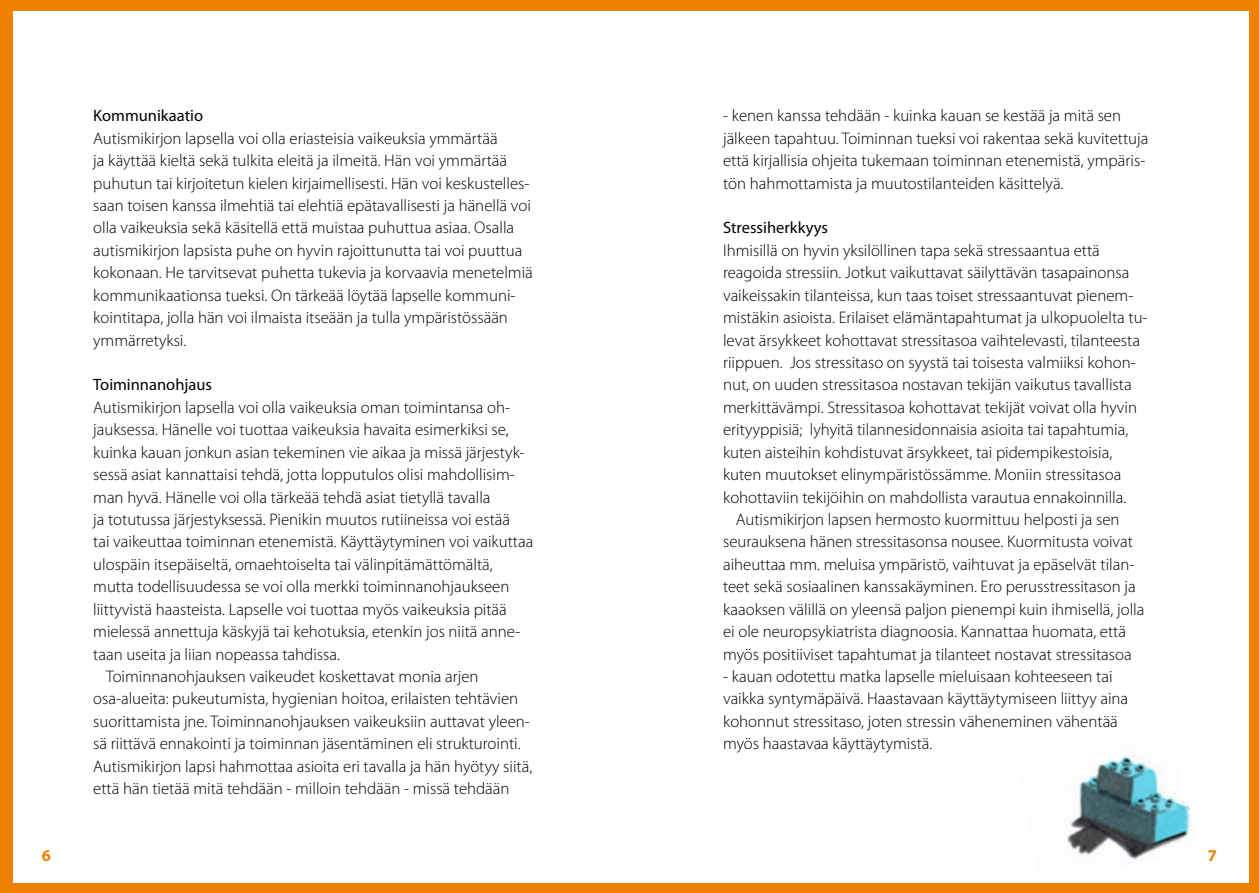
<style>
.page{position:relative;width:1259px;height:893px;background:#f08100}
.page>*{position:absolute;margin:0;border:0;box-sizing:border-box;transform-origin:0 0}
.t1{font:300 16.8px/22.5px "Myriad Pro";color:#000}
.t2{font:16.5px "Myriad Pro";color:#000}
.t3{font:700 16.5px "Myriad Pro";color:#f08100}
</style>
<div class="page">
<div style="left:13px;top:11px;width:1235px;height:871px;background:#fff"></div>
<img style="left:1067px;top:756px;width:124px;height:104px">
<p class="t2" style="left:93px;top:106px;width:111px">Kommunikaatio</p>
<p class="t1" style="left:93px;top:127px;width:441px">Autismikirjon lapsella voi olla eriasteisia vaikeuksia ymmärtää<br>ja käyttää kieltä sekä tulkita eleitä ja ilmeitä. Hän voi ymmärtää puhutun tai kirjoitetun kielen kirjaimellisesti. Hän voi keskustelles&shy;saan toisen kanssa ilmehtiä tai elehtiä epätavallisesti ja hänellä voi olla vaikeuksia sekä käsitellä että muistaa puhuttua asiaa. Osalla autismikirjon lapsista puhe on hyvin rajoittunutta tai voi puuttua kokonaan. He tarvitsevat puhetta tukevia ja korvaavia menetelmiä kommunikaationsa tueksi. On tärkeää löytää lapselle kommuni&shy;kointitapa, jolla hän voi ilmaista itseään ja tulla ympäristössään ymmärretyksi.</p>
<p class="t2" style="left:93px;top:375px;width:120px">Toiminnanohjaus</p>
<p class="t1" style="left:93px;top:396px;width:418px">Autismikirjon lapsella voi olla vaikeuksia oman toimintansa oh-</p>
<p class="t1" style="left:93px;top:418px;width:417px">jauksessa. Hänelle voi tuottaa vaikeuksia havaita esimerkiksi se,</p>
<p class="t1" style="left:93px;top:441px;width:433px">kuinka kauan jonkun asian tekeminen vie aikaa ja missä järjestyk-</p>
<p class="t1" style="left:93px;top:463px;width:423px">sessä asiat kannattaisi tehdä, jotta lopputulos olisi mahdollisim-</p>
<p class="t1" style="left:93px;top:485px;width:399px">man hyvä. Hänelle voi olla tärkeää tehdä asiat tietyllä tavalla</p>
<p class="t1" style="left:93px;top:508px;width:418px">ja totutussa järjestyksessä. Pienikin muutos rutiineissa voi estää</p>
<p class="t1" style="left:93px;top:530px;width:442px">tai vaikeuttaa toiminnan etenemistä. Käyttäytyminen voi vaikuttaa</p>
<p class="t1" style="left:93px;top:553px;width:401px">ulospäin itsepäiseltä, omaehtoiselta tai välinpitämättömältä,</p>
<p class="t1" style="left:93px;top:575px;width:417px">mutta todellisuudessa se voi olla merkki toiminnanohjaukseen</p>
<p class="t1" style="left:93px;top:598px;width:415px">liittyvistä haasteista. Lapselle voi tuottaa myös vaikeuksia pitää</p>
<p class="t1" style="left:93px;top:620px;width:429px">mielessä annettuja käskyjä tai kehotuksia, etenkin jos niitä anne-</p>
<p class="t1" style="left:93px;top:642px;width:248px">taan useita ja liian nopeassa tahdissa.</p>
<p class="t1" style="left:106px;top:665px;width:374px">Toiminnanohjauksen vaikeudet koskettavat monia arjen</p>
<p class="t1" style="left:93px;top:687px;width:426px">osa-alueita: pukeutumista, hygienian hoitoa, erilaisten tehtävien</p>
<p class="t1" style="left:93px;top:710px;width:438px">suorittamista jne. Toiminnanohjauksen vaikeuksiin auttavat yleen-</p>
<p class="t1" style="left:93px;top:732px;width:429px">sä riittävä ennakointi ja toiminnan jäsentäminen eli strukturointi.</p>
<p class="t1" style="left:93px;top:755px;width:440px">Autismikirjon lapsi hahmottaa asioita eri tavalla ja hän hyötyy siitä,</p>
<p class="t1" style="left:93px;top:777px;width:418px">että hän tietää mitä tehdään - milloin tehdään - missä tehdään</p>
<p class="t1" style="left:723px;top:104px;width:427px">- kenen kanssa tehdään - kuinka kauan se kestää ja mitä sen jälkeen tapahtuu. Toiminnan tueksi voi rakentaa sekä kuvitettuja että kirjallisia ohjeita tukemaan toiminnan etenemistä, ympäris&shy;tön hahmottamista ja muutostilanteiden käsittelyä.</p>
<p class="t2" style="left:723px;top:218px;width:107px">Stressiherkkyys</p>
<p class="t1" style="left:723px;top:239px;width:378px">Ihmisillä on hyvin yksilöllinen tapa sekä stressaantua että</p>
<p class="t1" style="left:723px;top:261px;width:408px">reagoida stressiin. Jotkut vaikuttavat säilyttävän tasapainonsa</p>
<p class="t1" style="left:723px;top:284px;width:412px">vaikeissakin tilanteissa, kun taas toiset stressaantuvat pienem-</p>
<p class="t1" style="left:723px;top:306px;width:426px">mistäkin asioista. Erilaiset elämäntapahtumat ja ulkopuolelta tu-</p>
<p class="t1" style="left:723px;top:329px;width:418px">levat ärsykkeet kohottavat stressitasoa vaihtelevasti, tilanteesta</p>
<p class="t1" style="left:723px;top:351px;width:414px">riippuen. Jos stressitaso on syystä tai toisesta valmiiksi kohon-</p>
<p class="t1" style="left:723px;top:373px;width:410px">nut, on uuden stressitasoa nostavan tekijän vaikutus tavallista</p>
<p class="t1" style="left:723px;top:396px;width:415px">merkittävämpi. Stressitasoa kohottavat tekijät voivat olla hyvin</p>
<p class="t1" style="left:723px;top:418px;width:407px">erityyppisiä; lyhyitä tilannesidonnaisia asioita tai tapahtumia,</p>
<p class="t1" style="left:723px;top:441px;width:391px">kuten aisteihin kohdistuvat ärsykkeet, tai pidempikestoisia,</p>
<p class="t1" style="left:723px;top:463px;width:400px">kuten muutokset elinympäristössämme. Moniin stressitasoa</p>
<p class="t1" style="left:723px;top:486px;width:405px">kohottaviin tekijöihin on mahdollista varautua ennakoinnilla.</p>
<p class="t1" style="left:736px;top:508px;width:385px">Autismikirjon lapsen hermosto kuormittuu helposti ja sen</p>
<p class="t1" style="left:723px;top:530px;width:411px">seurauksena hänen stressitasonsa nousee. Kuormitusta voivat</p>
<p class="t1" style="left:723px;top:553px;width:413px">aiheuttaa mm. meluisa ympäristö, vaihtuvat ja epäselvät tilan-</p>
<p class="t1" style="left:723px;top:575px;width:414px">teet sekä sosiaalinen kanssakäyminen. Ero perusstressitason ja</p>
<p class="t1" style="left:723px;top:598px;width:423px">kaaoksen välillä on yleensä paljon pienempi kuin ihmisellä, jolla</p>
<p class="t1" style="left:723px;top:620px;width:404px">ei ole neuropsykiatrista diagnoosia. Kannattaa huomata, että</p>
<p class="t1" style="left:723px;top:642px;width:410px">myös positiiviset tapahtumat ja tilanteet nostavat stressitasoa</p>
<p class="t1" style="left:723px;top:665px;width:407px">- kauan odotettu matka lapselle mieluisaan kohteeseen tai vaikka syntymäpäivä. Haastavaan käyttäytymiseen liittyy aina kohonnut stressitaso, joten stressin väheneminen vähentää myös haastavaa käyttäytymistä.</p>
<p class="t3" style="left:42px;top:845px;width:11px">6</p>
<p class="t3" style="left:1207px;top:845px;width:11px">7</p>
</div>
